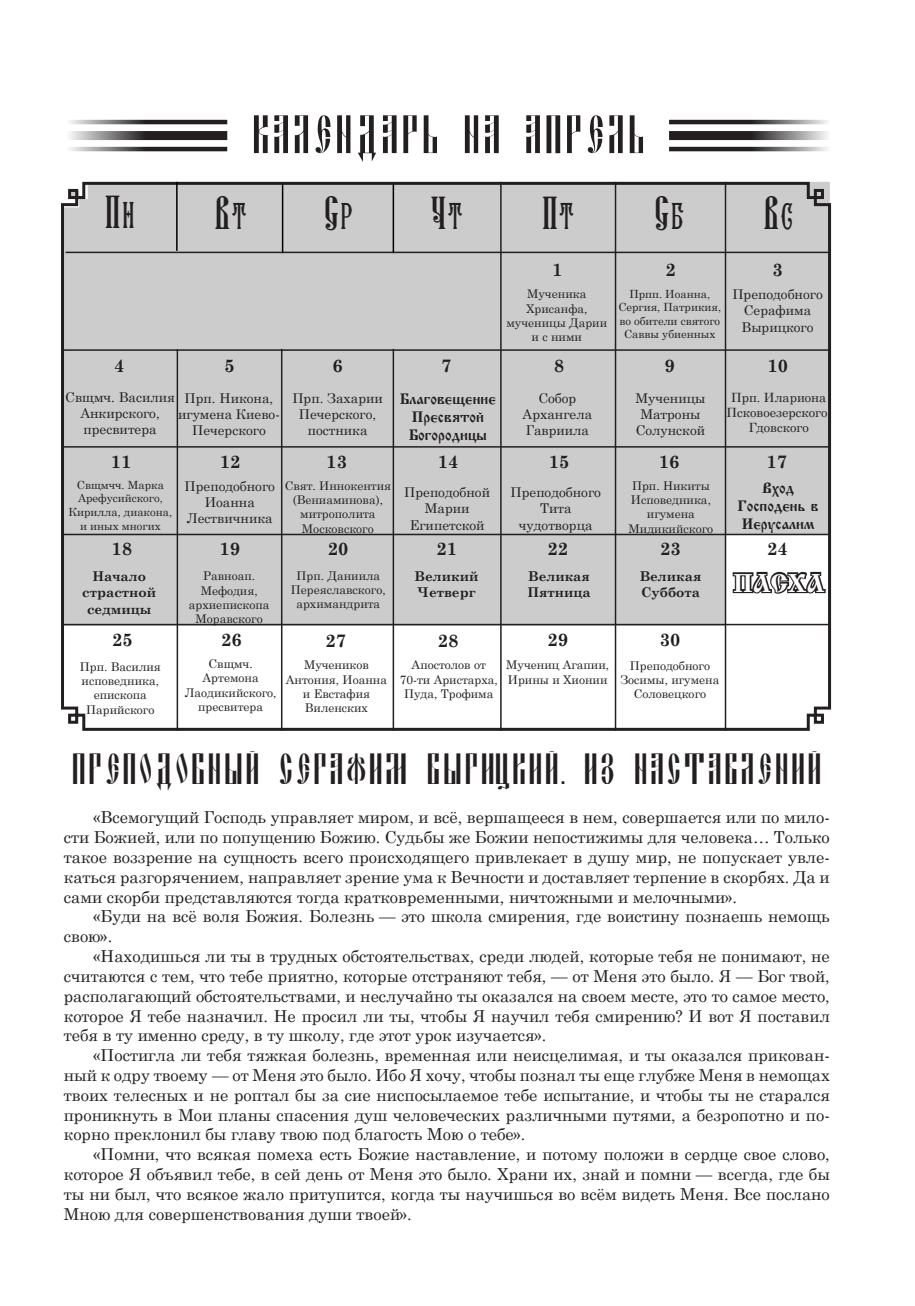
<style>
.page{position:relative;width:915px;height:1306px;background:#fff}
.page>*{position:absolute;margin:0;border:0;box-sizing:border-box;transform-origin:0 0}
.t1{font:54px "Slavjanic";color:#231f20}
.t2{font:45px "Ancient Kyiv";color:#231f20}
.t3{font:43.5px "Slavjanic";color:#231f20}
.t4{font:25.5px "Izhitsa";color:#fff}
.t5{font:700 18px "Century Schoolbook";color:#231f20}
.t6{font:16.5px/19.8px "Century Schoolbook";color:#231f20;text-align:justify}
.t7{font:15px/18px "Izhitsa";color:#231f20;text-align:center}
.t8{font:13.5px/16.2px "Century Schoolbook";color:#231f20;text-align:center}
.t9{font:700 13.5px/16.2px "Century Schoolbook";color:#231f20}
.t10{font:12.75px/15.3px "Century Schoolbook";color:#231f20;text-align:center}
.t11{font:12px/14.4px "Century Schoolbook";color:#231f20;text-align:center}
.t12{font:11.25px/13.5px "Century Schoolbook";color:#231f20;text-align:center}
.s1{font-family:"Seminaria";font-size:42.75px}
</style>
<div class="page">
<svg style="left:61px;top:181px;width:771px;height:550px"></svg>
<svg style="left:70px;top:120px;width:157px;height:4px"></svg>
<svg style="left:70px;top:131px;width:157px;height:9px"></svg>
<svg style="left:70px;top:147px;width:157px;height:4px"></svg>
<svg style="left:669px;top:120px;width:159px;height:4px"></svg>
<svg style="left:669px;top:131px;width:158px;height:9px"></svg>
<svg style="left:669px;top:147px;width:158px;height:4px"></svg>
<hr style="left:62px;top:533px;width:767px;height:2px;background:#231f20">
<hr style="left:176px;top:351px;width:2px;height:379px;background:#231f20">
<hr style="left:281px;top:349px;width:1px;height:381px;background:#231f20">
<hr style="left:724px;top:182px;width:2px;height:548px;background:#231f20">
<hr style="left:64px;top:446px;width:766px;height:1px;background:#231f20">
<hr style="left:392px;top:349px;width:2px;height:381px;background:#231f20">
<hr style="left:500px;top:182px;width:1px;height:548px;background:#231f20">
<svg style="left:731px;top:570px;width:95px;height:26px"></svg>
<hr style="left:65px;top:252px;width:764px;height:1px;background:#231f20">
<hr style="left:63px;top:349px;width:766px;height:2px;background:#231f20">
<hr style="left:63px;top:624px;width:766px;height:1px;background:#231f20">
<hr style="left:176px;top:182px;width:1px;height:69px;background:#000">
<hr style="left:614px;top:182px;width:2px;height:548px;background:#231f20">
<hr style="left:282px;top:184px;width:1px;height:69px;background:#000">
<hr style="left:392px;top:184px;width:2px;height:69px;background:#000">
<h1 class="t1" style="left:251px;top:106px;width:397px">Календарь на апрель</h1>
<h2 class="t2" style="left:106px;top:190px;width:30px">П<span class="s1">н</span></h2>
<h2 class="t2" style="left:215px;top:190px;width:32px">В<span class="s1">т</span></h2>
<h2 class="t2" style="left:325px;top:190px;width:29px">С<span class="s1">р</span></h2>
<h2 class="t2" style="left:431px;top:190px;width:32px">Ч<span class="s1">т</span></h2>
<h2 class="t2" style="left:543px;top:190px;width:32px">П<span class="s1">т</span></h2>
<h2 class="t2" style="left:654px;top:190px;width:30px">С<span class="s1">б</span></h2>
<h2 class="t2" style="left:764px;top:190px;width:30px">В<span class="s1">с</span></h2>
<p class="t5" style="left:114px;top:352px;width:12px">4</p>
<p class="t5" style="left:224px;top:352px;width:12px">5</p>
<p class="t5" style="left:332px;top:352px;width:12px">6</p>
<p class="t5" style="left:441px;top:352px;width:12px">7</p>
<p class="t8" style="left:178px;top:389px;width:101px">Прп. Никона, игумена Киево-<br>Печерского</p>
<p class="t8" style="left:65px;top:387px;width:111px">Свщмч. Василия<br>Анкирского, пресвитера</p>
<p class="t7" style="left:399px;top:390px;width:98px">Благовещение<br>Пресвятой<br>Богородицы</p>
<p class="t8" style="left:292px;top:389px;width:92px">Прп. Захарии<br>Печерского, постника</p>
<p class="t5" style="left:552px;top:255px;width:12px">1</p>
<p class="t11" style="left:506px;top:285px;width:102px">Мученика<br>Хрисанфа, мученицы Дарии и с ними</p>
<p class="t5" style="left:665px;top:255px;width:12px">2</p>
<p class="t12" style="left:618px;top:286px;width:104px">Прпп. Иоанна,<br>Сергия, Патрикия, во обители святого<br>Саввы убиенных</p>
<p class="t5" style="left:772px;top:255px;width:12px">3</p>
<p class="t8" style="left:732px;top:285px;width:92px">Преподобного<br>Серафима<br>Вырицкого</p>
<p class="t5" style="left:553px;top:352px;width:12px">8</p>
<p class="t5" style="left:664px;top:352px;width:12px">9</p>
<p class="t5" style="left:767px;top:352px;width:22px">10</p>
<p class="t8" style="left:522px;top:389px;width:71px">Собор<br>Архангела<br>Гавриила</p>
<p class="t8" style="left:635px;top:389px;width:71px">Мученицы<br>Матроны<br>Солунской</p>
<p class="t10" style="left:726px;top:388px;width:106px">Прп. Илариона<br>Псковоезерского,<br>Гдовского</p>
<p class="t5" style="left:111px;top:447px;width:22px">11</p>
<p class="t5" style="left:220px;top:447px;width:22px">12</p>
<p class="t5" style="left:326px;top:447px;width:22px">13</p>
<p class="t5" style="left:437px;top:447px;width:22px">14</p>
<p class="t5" style="left:548px;top:447px;width:22px">15</p>
<p class="t5" style="left:658px;top:447px;width:22px">16</p>
<p class="t5" style="left:766px;top:447px;width:22px">17</p>
<p class="t11" style="left:284px;top:477px;width:108px">Свят. Иннокентия (Вениаминова), митрополита<br>Московского</p>
<p class="t11" style="left:291px;top:567px;width:96px">Прп. Даниила<br>Переяславского, архимандрита</p>
<p class="t12" style="left:69px;top:477px;width:105px">Свщмчч. Марка<br>Арефусийского,<br>Кирилла, диакона, и иных многих</p>
<p class="t8" style="left:184px;top:476px;width:92px">Преподобного<br>Иоанна<br>Лествичника</p>
<p class="t8" style="left:404px;top:483px;width:87px">Преподобной<br>Марии<br>Египетской</p>
<p class="t11" style="left:628px;top:477px;width:86px">Прп. Никиты<br>Исповедника, игумена<br>Мидикийского</p>
<p class="t7" style="left:737px;top:479px;width:82px">Вход<br>Господень в<br>Иерусалим</p>
<p class="t8" style="left:510px;top:483px;width:92px">Преподобного<br>Тита чудотворца</p>
<p class="t5" style="left:547px;top:534px;width:22px">22</p>
<p class="t5" style="left:660px;top:534px;width:22px">23</p>
<p class="t5" style="left:766px;top:534px;width:22px">24</p>
<p class="t5" style="left:111px;top:534px;width:22px">18</p>
<p class="t5" style="left:219px;top:534px;width:22px">19</p>
<p class="t5" style="left:327px;top:534px;width:22px">20</p>
<p class="t5" style="left:436px;top:534px;width:22px">21</p>
<p class="t9" style="left:414px;top:567px;width:65px">Великий<br>Четверг</p>
<p class="t9" style="left:527px;top:567px;width:65px">Великая<br>Пятница</p>
<p class="t9" style="left:639px;top:567px;width:63px">Великая<br>Суббота</p>
<p class="t11" style="left:189px;top:567px;width:82px">Равноап.<br>Мефодия, архиепископа<br>Моравского</p>
<p class="t9" style="left:82px;top:567px;width:75px;text-align:center">Начало страстной седмицы</p>
<h3 class="t4" style="left:733px;top:568px;width:93px">ПАСХА</h3>
<p class="t5" style="left:112px;top:625px;width:22px">25</p>
<p class="t11" style="left:80px;top:658px;width:82px">Прп. Василия исповедника, епископа<br>Парийского</p>
<p class="t5" style="left:221px;top:625px;width:22px">26</p>
<p class="t11" style="left:185px;top:655px;width:93px">Свщмч.<br>Артемона<br>Лаодикийского, пресвитера</p>
<p class="t5" style="left:547px;top:625px;width:22px">29</p>
<p class="t11" style="left:506px;top:656px;width:104px;text-align:left">Мучениц Агапии,<br>Ирины и Хионии</p>
<p class="t5" style="left:659px;top:625px;width:22px">30</p>
<p class="t11" style="left:620px;top:657px;width:100px">Преподобного<br>Зосимы, игумена<br>Соловецкого</p>
<p class="t5" style="left:325px;top:626px;width:22px">27</p>
<p class="t11" style="left:286px;top:656px;width:103px">Мучеников<br>Антония, Иоанна и Евстафия<br>Виленских</p>
<p class="t5" style="left:437px;top:626px;width:22px">28</p>
<p class="t11" style="left:399px;top:656px;width:100px">Апостолов от<br>70-ти Аристарха,<br>Пуда, Трофима</p>
<h3 class="t3" style="left:71px;top:746px;width:753px">Преподобный Серафим Вырицкий. Из наставлений</h3>
<p class="t6" style="left:64px;top:806px;width:767px;text-indent:30px">«Всемогущий Господь управляет миром, и всё, вершащееся в нем, совершается или по мило&shy;сти Божией, или по попущению Божию. Судьбы же Божии непостижимы для человека… Только такое воззрение на сущность всего происходящего привлекает в душу мир, не попускает увле&shy;каться разгорячением, направляет зрение ума к Вечности и доставляет терпение в скорбях. Да и сами скорби представляются тогда кратковременными, ничтожными и мелочными».</p>
<p class="t6" style="left:64px;top:905px;width:767px;text-indent:30px">«Буди на всё воля Божия. Болезнь — это школа смирения, где воистину познаешь немощь свою».</p>
<p class="t6" style="left:64px;top:944px;width:767px;text-indent:30px">«Находишься ли ты в трудных обстоятельствах, среди людей, которые тебя не понимают, не считаются с тем, что тебе приятно, которые отстраняют тебя, — от Меня это было. Я — Бог твой, располагающий обстоятельствами, и неслучайно ты оказался на своем месте, это то самое место, которое Я тебе назначил. Не просил ли ты, чтобы Я научил тебя смирению? И вот Я поставил тебя в ту именно среду, в ту школу, где этот урок изучается».</p>
<p class="t6" style="left:64px;top:1043px;width:767px;text-indent:30px">«Постигла ли тебя тяжкая болезнь, временная или неисцелимая, и ты оказался прикован&shy;ный к одру твоему — от Меня это было. Ибо Я хочу, чтобы познал ты еще глубже Меня в немощах твоих телесных и не роптал бы за сие ниспосылаемое тебе испытание, и чтобы ты не старался проникнуть в Мои планы спасения душ человеческих различными путями, а безропотно и по&shy;корно преклонил бы главу твою под благость Мою о тебе».</p>
<p class="t6" style="left:64px;top:1142px;width:767px;text-indent:30px">«Помни, что всякая помеха есть Божие наставление, и потому положи в сердце свое слово, которое Я объявил тебе, в сей день от Меня это было. Храни их, знай и помни — всегда, где бы ты ни был, что всякое жало притупится, когда ты научишься во всём видеть Меня. Все послано Мною для совершенствования души твоей».</p>
</div>
